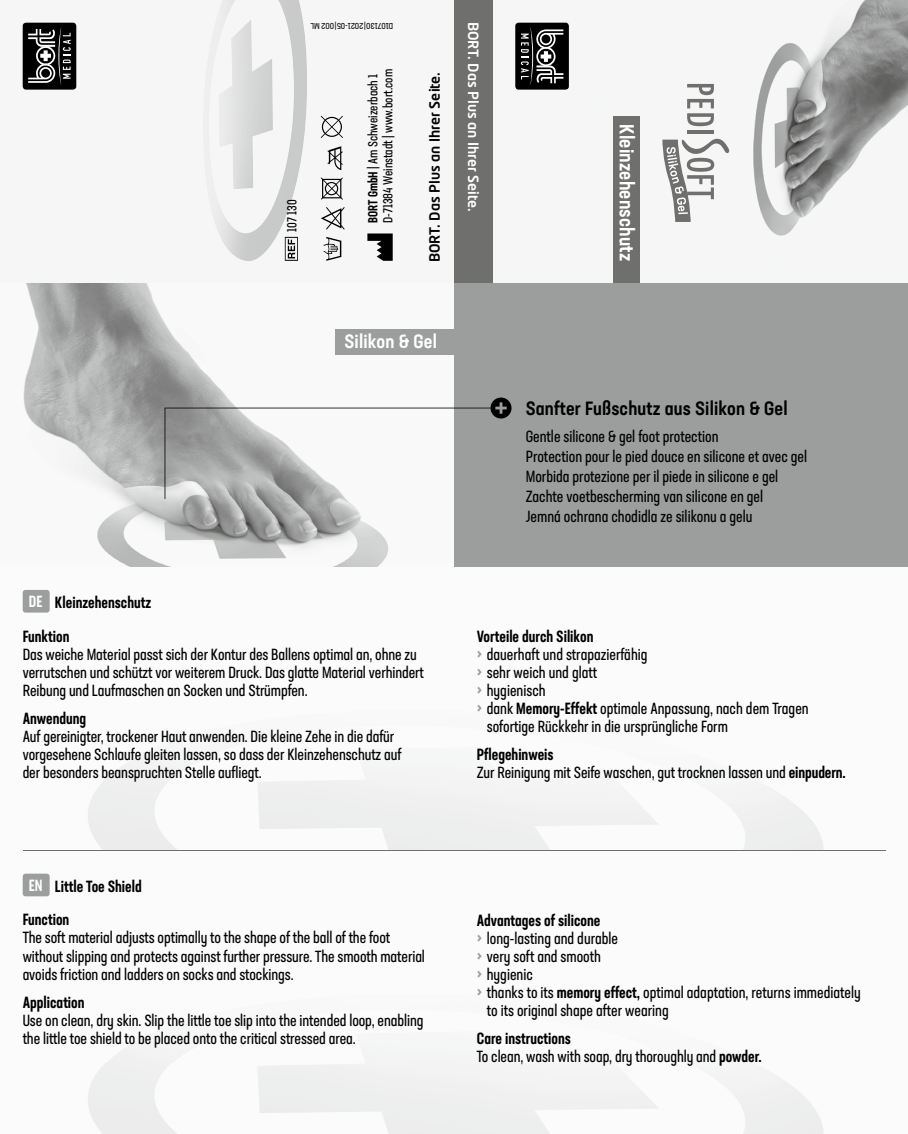
<style>
.page{position:relative;width:908px;height:1134px;background:#fff}
.page>*{position:absolute;margin:0;border:0;box-sizing:border-box;transform-origin:0 0}
.t1{font:500 condensed 20px "Neusa Next Std";letter-spacing:.01em;color:#fff}
.t2{font:500 condensed 19px "Neusa Next Std";letter-spacing:.01em;color:#000}
.t3{font:500 condensed 19px "Neusa Next Std";letter-spacing:.01em;color:#fff}
.t4{font:16px/18px "Neusa Next Std Compact";letter-spacing:-.005em;color:#000}
.t5{font:500 16px "Neusa Next Std Compact";color:#000}
.t6{font:500 14px "Neo Tech Pro";color:#fff}
.t7{font:500 14px "Neo Tech Pro";color:#000}
.t8{font:13px/15px "Neusa Next Std Compact";color:#000}
.t9{font:condensed 8.4px "Neusa Next Std";color:#000}
.s1{font-weight:500}
.s2{color:#fff}
.s3{font-weight:500;color:#9c9d9d}
</style>
<div class="page">
<img style="left:492px;top:0;width:415px;height:283px">
<div style="left:0;top:0;width:454px;height:283px;background:#f6f6f6"></div>
<img style="left:214px;top:0;width:93px;height:261px">
<hr style="left:23px;top:850px;width:861px;height:1px;background:#6f6f6e">
<div style="left:23px;top:590px;width:27px;height:23px;background:#9c9d9d;border-radius:3px"></div>
<div style="left:23px;top:874px;width:27px;height:22px;background:#9c9d9d;border-radius:3px"></div>
<svg style="left:367px;top:233px;width:25px;height:28px"></svg>
<svg style="left:327px;top:146px;width:16px;height:24px"></svg>
<svg style="left:321px;top:207px;width:23px;height:23px"></svg>
<svg style="left:320px;top:177px;width:23px;height:23px"></svg>
<svg style="left:320px;top:116px;width:23px;height:22px"></svg>
<svg style="left:323px;top:237px;width:18px;height:24px"></svg>
<svg style="left:285px;top:237px;width:13px;height:24px"></svg>
<div style="left:515px;top:23px;width:53px;height:67px;background:#000;border-radius:3px"></div>
<svg style="left:520px;top:27px;width:43px;height:58px"></svg>
<svg style="left:686px;top:84px;width:27px;height:42px"></svg>
<hr style="left:686px;top:130px;width:27px;height:4px;background:#6f6f6e">
<svg style="left:662px;top:136px;width:66px;height:86px"></svg>
<div style="left:612px;top:116px;width:27px;height:167px;background:#6f6f6e"></div>
<div style="left:23px;top:23px;width:53px;height:67px;background:#000;border-radius:3px"></div>
<svg style="left:28px;top:27px;width:43px;height:58px"></svg>
<div style="left:454px;top:0;width:38px;height:283px;background:#6f6f6e"></div>
<img style="left:23px;top:284px;width:366px;height:283px">
<div style="left:454px;top:283px;width:453px;height:284px;background:#9c9d9d"></div>
<div style="left:336px;top:329px;width:118px;height:26px;background:#9c9d9d"></div>
<svg style="left:164px;top:398px;width:347px;height:101px"></svg>
<p class="t9" style="left:393px;top:31px;width:84px;rotate:-180deg">D107130 | 2021-05 | 002 ML</p>
<p class="t8" style="left:284px;top:232px;width:34px;rotate:-90deg">107 130</p>
<p class="t8" style="left:365px;top:223px;width:155px;rotate:-90deg"><span class="s1">BORT GmbH</span> | Am Schweizerbach 1<br>D-71384 Weinstadt | www.bort.com</p>
<p class="t7" style="left:425px;top:262px;width:192px;rotate:-90deg">BORT. Das Plus an Ihrer Seite.</p>
<p class="t6" style="left:482px;top:22px;width:192px;rotate:90deg">BORT. Das Plus an Ihrer Seite.</p>
<p class="t1" style="left:639px;top:124px;width:138px;rotate:90deg">Kleinzehenschutz</p>
<p class="t5" style="left:29px;top:592px;width:124px"><span class="s2">DE</span> Kleinzehenschutz</p>
<p class="t3" style="left:344px;top:329px;width:94px">Silikon &amp; Gel</p>
<p class="t5" style="left:23px;top:626px;width:48px">Funktion</p>
<p class="t4" style="left:23px;top:645px;width:402px">Das weiche Material passt sich der Kontur des Ballens optimal an, ohne zu verrutschen und schützt vor weiterem Druck. Das glatte Material verhindert<br>Reibung und Laufmaschen an Socken und Strümpfen.</p>
<p class="t5" style="left:23px;top:708px;width:65px">Anwendung</p>
<p class="t4" style="left:23px;top:727px;width:380px">Auf gereinigter, trockener Haut anwenden. Die kleine Zehe in die dafür vorgesehene Schlaufe gleiten lassen, so dass der Kleinzehenschutz auf der besonders beanspruchten Stelle aufliegt.</p>
<p class="t2" style="left:525px;top:396px;width:263px">Sanfter Fußschutz aus Silikon &amp; Gel</p>
<p class="t4" style="left:525px;top:426px;width:283px;line-height:20px">Gentle silicone &amp; gel foot protection<br>Protection pour le pied douce en silicone et avec gel Morbida protezione per il piede in silicone e gel Zachte voetbescherming van silicone en gel<br>Jemná ochrana chodidla ze silikonu a gelu</p>
<p class="t5" style="left:476px;top:626px;width:118px">Vorteile durch Silikon</p>
<p class="t4" style="left:476px;top:645px;width:172px"><span class="s3">&gt;</span> dauerhaft und strapazierfähig</p>
<p class="t4" style="left:476px;top:663px;width:122px"><span class="s3">&gt;</span> sehr weich und glatt</p>
<p class="t4" style="left:476px;top:681px;width:70px"><span class="s3">&gt;</span> hygienisch</p>
<p class="t4" style="left:476px;top:699px;width:333px"><span class="s3">&gt;</span> dank <span class="s1">Memory-Effekt</span> optimale Anpassung, nach dem Tragen</p>
<p class="t4" style="left:486px;top:717px;width:242px">sofortige Rückkehr in die ursprüngliche Form</p>
<p class="t4" style="left:476px;top:745px;width:370px"><span class="s1">Pflegehinweis<br></span>Zur Reinigung mit Seife waschen, gut trocknen lassen und <span class="s1">einpudern.</span></p>
<p class="t5" style="left:29px;top:876px;width:114px"><span class="s2">EN</span> Little Toe Shield</p>
<p class="t5" style="left:23px;top:910px;width:48px">Function</p>
<p class="t4" style="left:23px;top:929px;width:403px">The soft material adjusts optimally to the shape of the ball of the foot without slipping and protects against further pressure. The smooth material avoids friction and ladders on socks and stockings.</p>
<p class="t5" style="left:23px;top:992px;width:63px">Application</p>
<p class="t4" style="left:23px;top:1011px;width:402px">Use on clean, dry skin. Slip the little toe slip into the intended loop, enabling the little toe shield to be placed onto the critical stressed area.</p>
<p class="t5" style="left:476px;top:910px;width:125px">Advantages of silicone</p>
<p class="t4" style="left:476px;top:929px;width:143px"><span class="s3">&gt;</span> long-lasting and durable</p>
<p class="t4" style="left:476px;top:947px;width:126px"><span class="s3">&gt;</span> very soft and smooth</p>
<p class="t4" style="left:476px;top:965px;width:58px"><span class="s3">&gt;</span> hygienic</p>
<p class="t4" style="left:476px;top:983px;width:385px"><span class="s3">&gt;</span> thanks to its <span class="s1">memory effect,</span> optimal adaptation, returns immediately</p>
<p class="t4" style="left:486px;top:1001px;width:183px">to its original shape after wearing</p>
<p class="t4" style="left:476px;top:1029px;width:286px"><span class="s1">Care instructions<br></span>To clean, wash with soap, dry thoroughly and <span class="s1">powder.</span></p>
</div>
